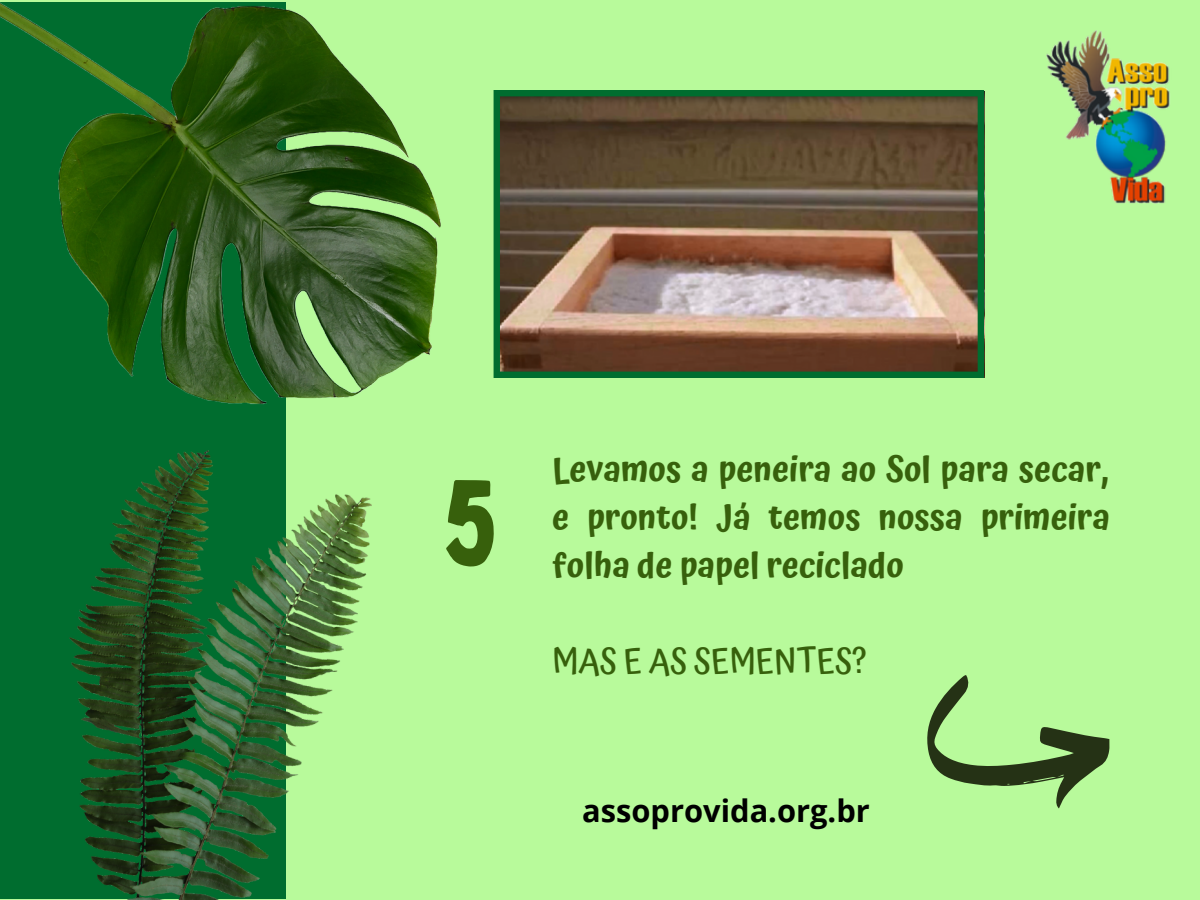
<style>
.page{position:relative;width:1200px;height:900px;background:#b8fa9b}
.page>*{position:absolute;margin:0;border:0;box-sizing:border-box;transform-origin:0 0}
.t1{font:120px "Bobby Jones";color:#37600c}
.t2{font:600 34.4px/48px "Atma";color:#37600c;text-align:justify}
.t3{font:500 34.4px "Atma";color:#37600c}
.t4{font:700 30.8px "Open Sans";color:#000}
</style>
<div class="page">
<svg style="left:927px;top:675px;width:183px;height:134px"></svg>
<div style="left:0;top:2px;width:286px;height:897px;background:#006d2f"></div>
<img style="left:70px;top:450px;width:301px;height:450px">
<img style="left:0;top:3px;width:441px;height:401px">
<img style="left:1047px;top:31px;width:123px;height:172px">
<img style="left:494px;top:90px;width:490px;height:288px">
<h1 class="t1" style="left:441px;top:447px;width:59px">5</h1>
<p class="t2" style="left:552px;top:445px;width:559px">Levamos a peneira ao Sol para secar, e pronto! Já temos nossa primeira folha de papel reciclado</p>
<p class="t3" style="left:552px;top:641px;width:316px">MAS E AS SEMENTES?</p>
<p class="t4" style="left:582px;top:789px;width:289px">assoprovida.org.br</p>
</div>
